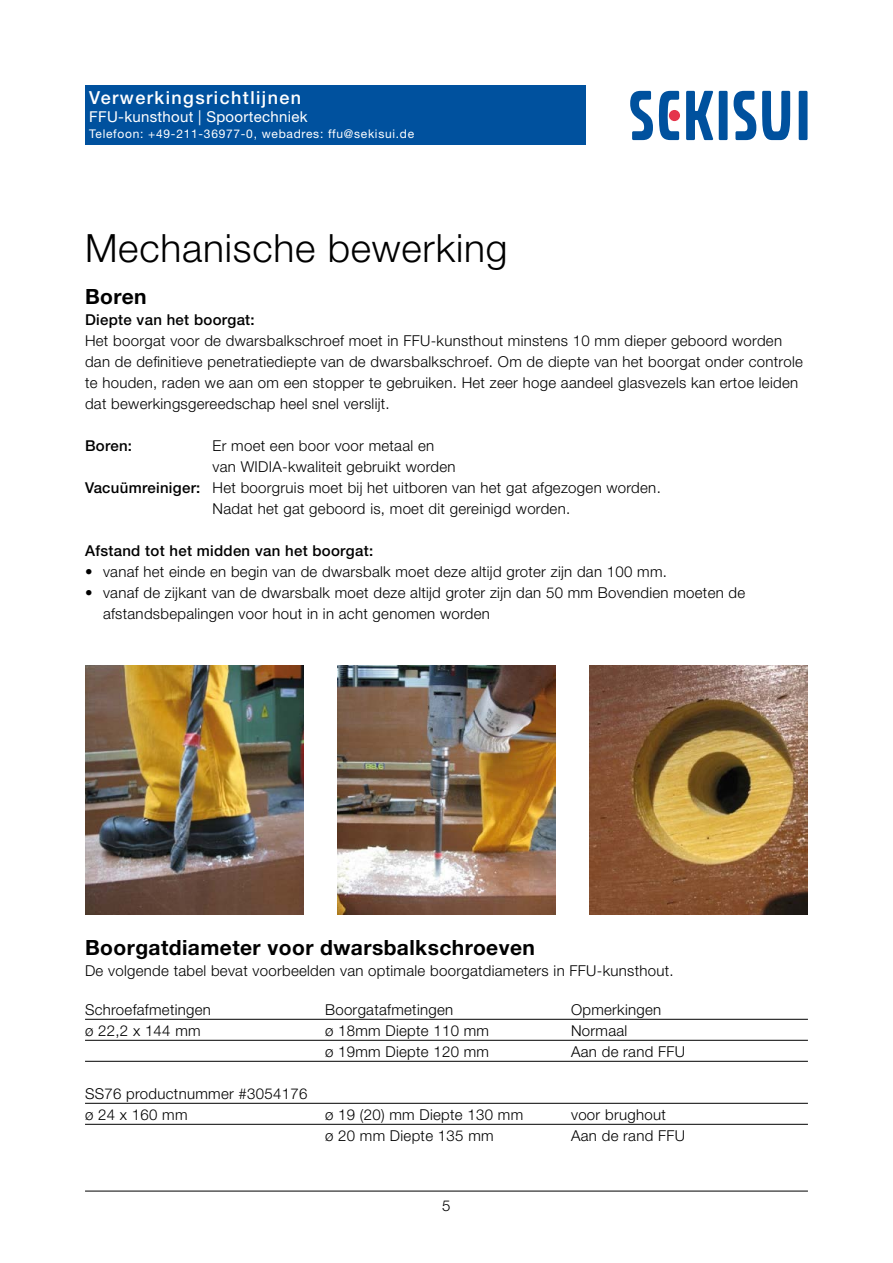
<style>
.page{position:relative;width:893px;height:1263px;background:#fff}
.page>*{position:absolute;margin:0;border:0;box-sizing:border-box;transform-origin:0 0}
.t1{font:300 39px "Helvetica Neue LT Std";letter-spacing:.02em;color:#000}
.t2{font:700 21px "Helvetica Neue LT Std";letter-spacing:.02em;color:#000}
.t3{font:500 18px "Helvetica Neue LT Std";letter-spacing:.08em;color:#fff}
.t4{font:300 15px/21px "Helvetica Neue LT Std";letter-spacing:.02em;color:#000}
.t5{font:500 15px "Helvetica Neue LT Std";letter-spacing:.02em;color:#000}
.t6{font:15px "Helvetica Neue LT Std";letter-spacing:.02em;color:#fff}
.t7{font:12px "Helvetica Neue LT Std";letter-spacing:.06em;color:#fff}
.s1{font-weight:500}
</style>
<div class="page">
<hr style="left:85px;top:1019px;width:723px;height:1px;background:#000">
<hr style="left:85px;top:1040px;width:723px;height:1px;background:#000">
<hr style="left:85px;top:1061px;width:723px;height:1px;background:#000">
<hr style="left:85px;top:1103px;width:723px;height:1px;background:#000">
<hr style="left:85px;top:1124px;width:723px;height:1px;background:#000">
<div style="left:719px;top:91px;width:9px;height:49px;background:#00519e"></div>
<div style="left:799px;top:91px;width:8px;height:49px;background:#00519e"></div>
<svg style="left:630px;top:91px;width:23px;height:49px"></svg>
<svg style="left:734px;top:91px;width:22px;height:49px"></svg>
<svg style="left:762px;top:91px;width:28px;height:49px"></svg>
<svg style="left:686px;top:91px;width:27px;height:49px"></svg>
<svg style="left:659px;top:91px;width:20px;height:49px"></svg>
<div style="left:669px;top:110px;width:11px;height:11px;background:#e5344b;border-radius:50%"></div>
<div style="left:85px;top:85px;width:500px;height:60px;background:#00519e"></div>
<img style="left:85px;top:665px;width:219px;height:249px">
<img style="left:337px;top:665px;width:219px;height:249px">
<img style="left:589px;top:665px;width:219px;height:249px">
<hr style="left:85px;top:1191px;width:723px;height:1px;background:#000">
<p class="t3" style="left:89px;top:87px;width:213px">Verwerkingsrichtlijnen</p>
<p class="t6" style="left:89px;top:108px;width:220px">FFU-kunsthout | Spoortechniek</p>
<p class="t7" style="left:89px;top:127px;width:326px">Telefoon: +49-211-36977-0, webadres: ffu@sekisui.de</p>
<h1 class="t1" style="left:85px;top:224px;width:424px">Mechanische bewerking</h1>
<h2 class="t2" style="left:85px;top:283px;width:63px">Boren</h2>
<p class="t5" style="left:85px;top:310px;width:171px">Diepte van het boorgat:</p>
<p class="t4" style="left:85px;top:330px;width:719px">Het boorgat voor de dwarsbalkschroef moet in FFU-kunsthout minstens 10 mm dieper geboord worden dan de definitieve penetratiediepte van de dwarsbalkschroef. Om de diepte van het boorgat onder controle te houden, raden we aan om een stopper te gebruiken. Het zeer hoge aandeel glasvezels kan ertoe leiden dat bewerkingsgereedschap heel snel verslijt.</p>
<p class="t5" style="left:85px;top:436px;width:49px">Boren:</p>
<p class="t4" style="left:213px;top:435px;width:223px">Er moet een boor voor metaal en</p>
<p class="t4" style="left:213px;top:456px;width:245px">van WIDIA-kwaliteit gebruikt worden</p>
<p class="t4" style="left:85px;top:477px;width:577px"><span class="s1">Vacuümreiniger:</span> Het boorgruis moet bij het uitboren van het gat afgezogen worden.</p>
<p class="t4" style="left:213px;top:498px;width:359px">Nadat het gat geboord is, moet dit gereinigd worden.</p>
<p class="t5" style="left:85px;top:541px;width:290px">Afstand tot het midden van het boorgat:</p>
<p class="t4" style="left:85px;top:561px;width:583px">• vanaf het einde en begin van de dwarsbalk moet deze altijd groter zijn dan 100 mm.</p>
<p class="t4" style="left:103px;top:582px;width:644px;text-indent:-18px">• vanaf de zijkant van de dwarsbalk moet deze altijd groter zijn dan 50 mm Bovendien moeten de afstandsbepalingen voor hout in in acht genomen worden</p>
<h2 class="t2" style="left:85px;top:934px;width:451px">Boorgatdiameter voor dwarsbalkschroeven</h2>
<p class="t4" style="left:85px;top:960px;width:590px">De volgende tabel bevat voorbeelden van optimale boorgatdiameters in FFU-kunsthout.</p>
<p class="t4" style="left:85px;top:998px;width:127px">Schroefafmetingen</p>
<p class="t4" style="left:325px;top:998px;width:130px">Boorgatafmetingen</p>
<p class="t4" style="left:571px;top:998px;width:92px">Opmerkingen</p>
<p class="t4" style="left:85px;top:1019px;width:117px">ø 22,2 x 144 mm</p>
<p class="t4" style="left:325px;top:1019px;width:166px">ø 18mm Diepte 110 mm</p>
<p class="t4" style="left:571px;top:1019px;width:58px">Normaal</p>
<p class="t4" style="left:325px;top:1040px;width:166px">ø 19mm Diepte 120 mm</p>
<p class="t4" style="left:571px;top:1040px;width:115px">Aan de rand FFU</p>
<p class="t4" style="left:85px;top:1082px;width:224px">SS76 productnummer #3054176 ø 24 x 160 mm</p>
<p class="t4" style="left:325px;top:1103px;width:200px">ø 19 (20) mm Diepte 130 mm</p>
<p class="t4" style="left:571px;top:1103px;width:96px">voor brughout</p>
<p class="t4" style="left:325px;top:1124px;width:170px">ø 20 mm Diepte 135 mm</p>
<p class="t4" style="left:571px;top:1124px;width:115px">Aan de rand FFU</p>
<p class="t4" style="left:442px;top:1195px;width:10px">5</p>
</div>
